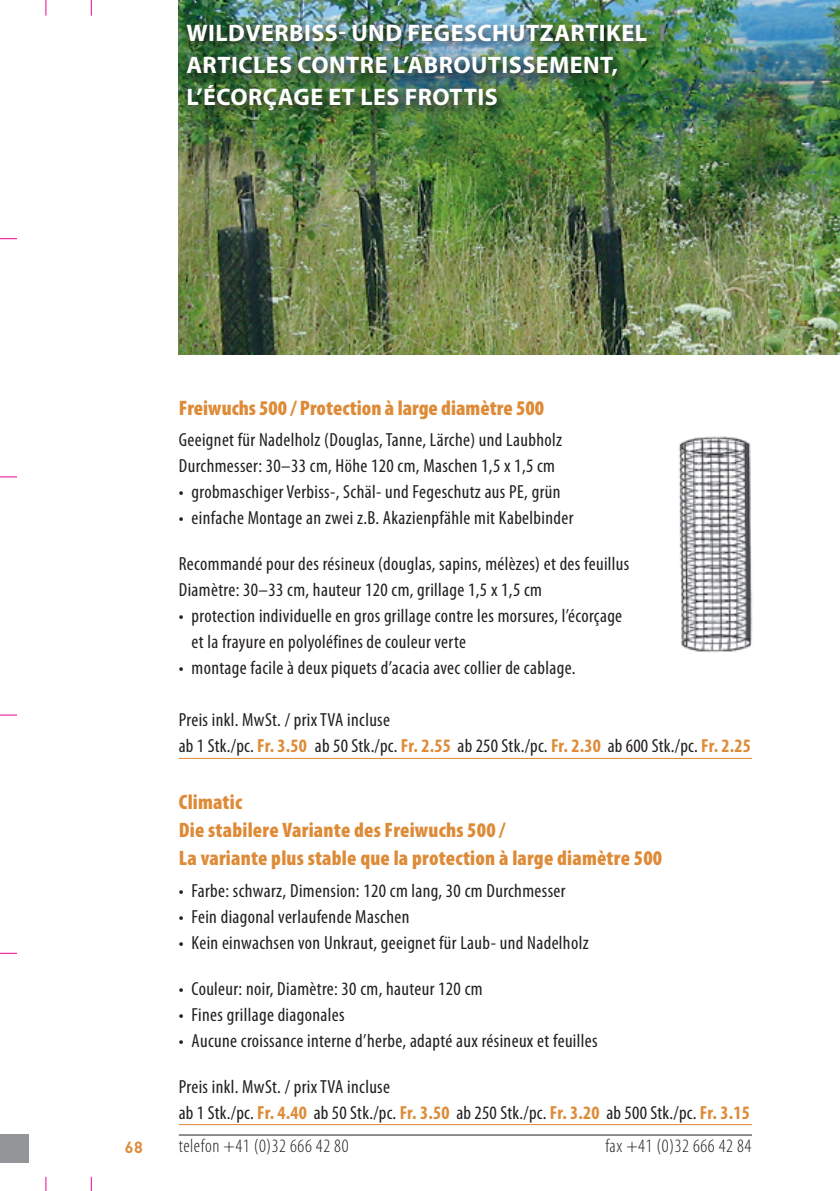
<style>
.page{position:relative;width:840px;height:1191px;background:#fff}
.page>*{position:absolute;margin:0;border:0;box-sizing:border-box;transform-origin:0 0}
.t1{font:700 24px/32px "Myriad Pro";letter-spacing:.02em;color:#fff}
.t2{font:900 condensed 21px/28px "Myriad Pro";letter-spacing:.01em;color:#de8b38}
.t3{font:condensed 19px/26px "Myriad Pro";letter-spacing:.02em;color:#231f20}
.t4{font:300 condensed 19px "Myriad Pro";letter-spacing:.03em;color:#231f20}
.t5{font:700 16px "DIN";color:#de8b38}
.s1{color:#808285}
.s2{font-weight:700;color:#de8b38}
</style>
<div class="page">
<hr style="left:179px;top:1134px;width:572px;height:1px;background:#231f20">
<svg style="left:0;top:238px;width:17px;height:1px"></svg>
<svg style="left:0;top:476px;width:17px;height:1px"></svg>
<svg style="left:0;top:714px;width:17px;height:1px"></svg>
<svg style="left:0;top:952px;width:17px;height:1px"></svg>
<svg style="left:91px;top:1176px;width:1px;height:15px"></svg>
<svg style="left:91px;top:0;width:1px;height:16px"></svg>
<svg style="left:45px;top:1176px;width:1px;height:15px"></svg>
<svg style="left:45px;top:0;width:1px;height:16px"></svg>
<img style="left:179px;top:0;width:660px;height:355px">
<div style="left:181px;top:19px;width:496px;height:104px;background:#231f20;opacity:.85"></div>
<hr style="left:179px;top:758px;width:572px;height:1px;background:#de8b38">
<hr style="left:179px;top:1124px;width:572px;height:1px;background:#de8b38">
<img style="left:678px;top:436px;width:75px;height:217px">
<div style="left:0;top:1134px;width:28px;height:28px;background:#939598"></div>
<p class="t1" style="left:186px;top:16px;width:480px">WILDVERBISS- UND FEGESCHUTZARTIKEL <span class="s1">I<br></span>ARTICLES CONTRE L’ABROUTISSEMENT,<br>L’ÉCORÇAGE ET LES FROTTIS</p>
<p class="t2" style="left:179px;top:393px;width:366px">Freiwuchs 500 / Protection à large diamètre 500</p>
<p class="t3" style="left:179px;top:427px;width:384px">Geeignet für Nadelholz (Douglas, Tanne, Lärche) und Laubholz<br>Durchmesser: 30–33 cm, Höhe 120 cm, Maschen 1,5 x 1,5 cm</p>
<p class="t3" style="left:179px;top:479px;width:383px">• grobmaschiger Verbiss-, Schäl- und Fegeschutz aus PE, grün</p>
<p class="t3" style="left:179px;top:505px;width:396px">• einfache Montage an zwei z.B. Akazienpfähle mit Kabelbinder</p>
<p class="t3" style="left:179px;top:551px;width:452px">Recommandé pour des résineux (douglas, sapins, mélèzes) et des feuillus<br>Diamètre: 30–33 cm, hauteur 120 cm, grillage 1,5 x 1,5 cm</p>
<p class="t3" style="left:191px;top:603px;width:432px;text-indent:-13px">• protection individuelle en gros grillage contre les morsures, l’écorçage et la frayure en polyoléfines de couleur verte</p>
<p class="t3" style="left:179px;top:655px;width:398px">• montage facile à deux piquets d’acacia avec collier de cablage.</p>
<p class="t3" style="left:179px;top:707px;width:573px">Preis inkl. MwSt. / prix TVA incluse<br>ab 1 Stk./pc. <span class="s2">Fr. 3.50</span> ab 50 Stk./pc. <span class="s2">Fr. 2.55</span> ab 250 Stk./pc. <span class="s2">Fr. 2.30</span> ab 600 Stk./pc. <span class="s2">Fr. 2.25</span></p>
<p class="t2" style="left:179px;top:787px;width:484px">Climatic<br>Die stabilere Variante des Freiwuchs 500 /<br>La variante plus stable que la protection à large diamètre 500</p>
<p class="t3" style="left:179px;top:877px;width:388px">• Farbe: schwarz, Dimension: 120 cm lang, 30 cm Durchmesser</p>
<p class="t3" style="left:179px;top:903px;width:232px">• Fein diagonal verlaufende Maschen</p>
<p class="t3" style="left:179px;top:929px;width:411px">• Kein einwachsen von Unkraut, geeignet für Laub- und Nadelholz</p>
<p class="t3" style="left:179px;top:975px;width:305px">• Couleur: noir, Diamètre: 30 cm, hauteur 120 cm</p>
<p class="t3" style="left:179px;top:1001px;width:167px">• Fines grillage diagonales</p>
<p class="t3" style="left:179px;top:1027px;width:420px">• Aucune croissance interne d’herbe, adapté aux résineux et feuilles</p>
<p class="t3" style="left:179px;top:1073px;width:572px">Preis inkl. MwSt. / prix TVA incluse<br>ab 1 Stk./pc. <span class="s2">Fr. 4.40</span> ab 50 Stk./pc. <span class="s2">Fr. 3.50</span> ab 250 Stk./pc. <span class="s2">Fr. 3.20</span> ab 500 Stk./pc. <span class="s2">Fr. 3.15</span></p>
<p class="t5" style="left:125px;top:1137px;width:19px">68</p>
<p class="t4" style="left:179px;top:1135px;width:171px">telefon +41 (0)32 666 42 80</p>
<p class="t4" style="left:605px;top:1135px;width:147px">fax +41 (0)32 666 42 84</p>
</div>
